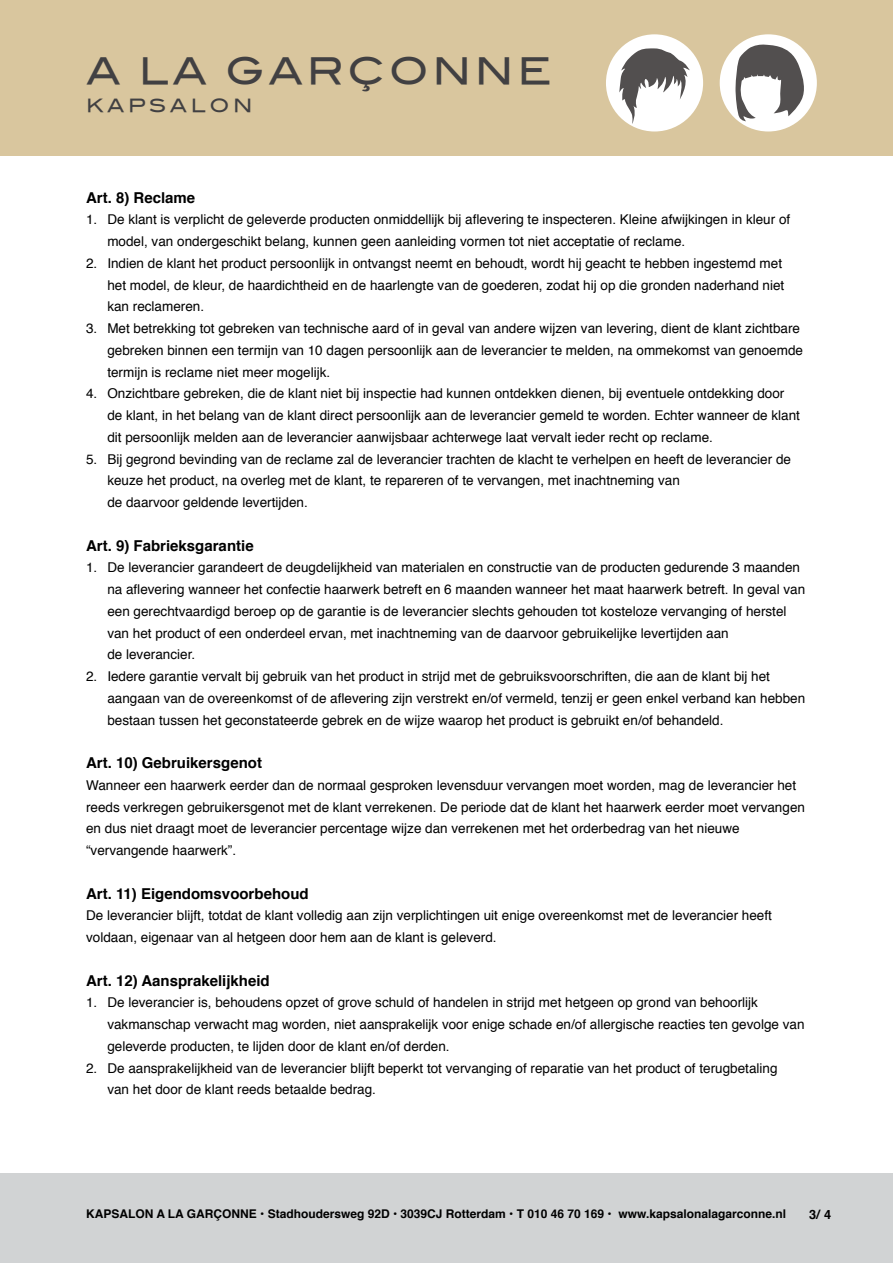
<style>
.page{position:relative;width:893px;height:1263px;background:#fff}
.page>*{position:absolute;margin:0;border:0;box-sizing:border-box;transform-origin:0 0}
.t1{font:36.45px "Blair Md ITCTT Medium";letter-spacing:.1em;color:#414042}
.t2{font:18.15px "Blair Md ITCTT Medium";letter-spacing:.2em;color:#414042}
.t3{font:700 15px "Helvetica";color:#000}
.t4{font:13.5px/21.8px "Helvetica";color:#000}
.t5{font:700 12.75px "Helvetica";color:#000}
.t6{font:700 12px "Helvetica";color:#000}
</style>
<div class="page">
<div style="left:0;top:1174px;width:893px;height:89px;background:#d1d3d4"></div>
<div style="left:0;top:0;width:893px;height:155px;background:#d9c69e"></div>
<div style="left:606px;top:34px;width:97px;height:97px;background:#fff;border-radius:50%"></div>
<div style="left:720px;top:34px;width:97px;height:97px;background:#fff;border-radius:50%"></div>
<svg style="left:619px;top:48px;width:71px;height:76px"></svg>
<svg style="left:735px;top:44px;width:71px;height:77px"></svg>
<h1 class="t1" style="left:86px;top:41px;width:467px">A LA GARÇONNE</h1>
<h2 class="t2" style="left:86px;top:91px;width:168px">KAPSALON</h2>
<p class="t3" style="left:86px;top:185px;width:111px">Art. 8) Reclame</p>
<p class="t4" style="left:107px;top:209px;width:684px;text-indent:-21px">1. De klant is verplicht de geleverde producten onmiddellijk bij aflevering te inspecteren. Kleine afwijkingen in kleur of model, van ondergeschikt belang, kunnen geen aanleiding vormen tot niet acceptatie of reclame.</p>
<p class="t4" style="left:107px;top:253px;width:678px;text-indent:-21px">2. Indien de klant het product persoonlijk in ontvangst neemt en behoudt, wordt hij geacht te hebben ingestemd met het model, de kleur, de haardichtheid en de haarlengte van de goederen, zodat hij op die gronden naderhand niet kan reclameren.</p>
<p class="t4" style="left:107px;top:318px;width:697px;text-indent:-21px">3. Met betrekking tot gebreken van technische aard of in geval van andere wijzen van levering, dient de klant zichtbare gebreken binnen een termijn van 10 dagen persoonlijk aan de leverancier te melden, na ommekomst van genoemde termijn is reclame niet meer mogelijk.</p>
<p class="t4" style="left:107px;top:383px;width:694px;text-indent:-21px">4. Onzichtbare gebreken, die de klant niet bij inspectie had kunnen ontdekken dienen, bij eventuele ontdekking door de klant, in het belang van de klant direct persoonlijk aan de leverancier gemeld te worden. Echter wanneer de klant dit persoonlijk melden aan de leverancier aanwijsbaar achterwege laat vervalt ieder recht op reclame.</p>
<p class="t4" style="left:107px;top:448px;width:685px;text-indent:-21px">5. Bij gegrond bevinding van de reclame zal de leverancier trachten de klacht te verhelpen en heeft de leverancier de keuze het product, na overleg met de klant, te repareren of te vervangen, met inachtneming van<br>de daarvoor geldende levertijden.</p>
<p class="t3" style="left:86px;top:533px;width:169px">Art. 9) Fabrieksgarantie</p>
<p class="t4" style="left:107px;top:557px;width:699px;text-indent:-21px">1. De leverancier garandeert de deugdelijkheid van materialen en constructie van de producten gedurende 3 maanden na aflevering wanneer het confectie haarwerk betreft en 6 maanden wanneer het maat haarwerk betreft. In geval van een gerechtvaardigd beroep op de garantie is de leverancier slechts gehouden tot kosteloze vervanging of herstel van het product of een onderdeel ervan, met inachtneming van de daarvoor gebruikelijke levertijden aan<br>de leverancier.</p>
<p class="t4" style="left:107px;top:666px;width:699px;text-indent:-21px">2. Iedere garantie vervalt bij gebruik van het product in strijd met de gebruiksvoorschriften, die aan de klant bij het aangaan van de overeenkomst of de aflevering zijn verstrekt en/of vermeld, tenzij er geen enkel verband kan hebben bestaan tussen het geconstateerde gebrek en de wijze waarop het product is gebruikt en/of behandeld.</p>
<p class="t3" style="left:86px;top:751px;width:177px">Art. 10) Gebruikersgenot</p>
<p class="t4" style="left:86px;top:775px;width:720px">Wanneer een haarwerk eerder dan de normaal gesproken levensduur vervangen moet worden, mag de leverancier het reeds verkregen gebruikersgenot met de klant verrekenen. De periode dat de klant het haarwerk eerder moet vervangen en dus niet draagt moet de leverancier percentage wijze dan verrekenen met het orderbedrag van het nieuwe “vervangende haarwerk”.</p>
<p class="t3" style="left:86px;top:881px;width:224px">Art. 11) Eigendomsvoorbehoud</p>
<p class="t4" style="left:86px;top:905px;width:687px">De leverancier blijft, totdat de klant volledig aan zijn verplichtingen uit enige overeenkomst met de leverancier heeft voldaan, eigenaar van al hetgeen door hem aan de klant is geleverd.</p>
<p class="t3" style="left:86px;top:968px;width:185px">Art. 12) Aansprakelijkheid</p>
<p class="t4" style="left:107px;top:992px;width:699px;text-indent:-21px">1. De leverancier is, behoudens opzet of grove schuld of handelen in strijd met hetgeen op grond van behoorlijk vakmanschap verwacht mag worden, niet aansprakelijk voor enige schade en/of allergische reacties ten gevolge van geleverde producten, te lijden door de klant en/of derden.</p>
<p class="t4" style="left:107px;top:1057px;width:672px;text-indent:-21px">2. De aansprakelijkheid van de leverancier blijft beperkt tot vervanging of reparatie van het product of terugbetaling van het door de klant reeds betaalde bedrag.</p>
<p class="t6" style="left:86px;top:1204px;width:701px">Kapsalon A La Garçonne • Stadhoudersweg 92D • 3039CJ Rotterdam • T 010 46 70 169 • www.kapsalonalagarconne.nl</p>
<p class="t5" style="left:809px;top:1204px;width:24px">3/ 4</p>
</div>
